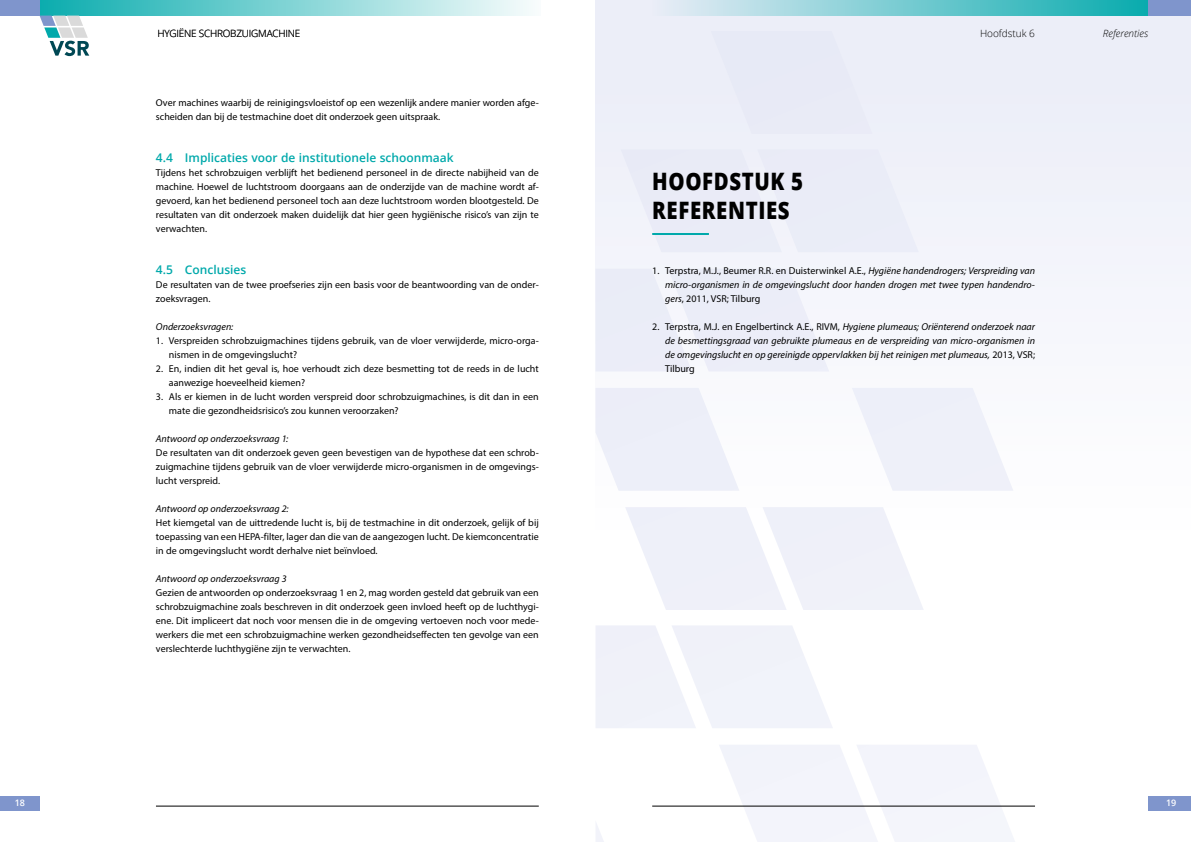
<style>
.page{position:relative;width:1191px;height:842px;background:#fff}
.page>*{position:absolute;margin:0;border:0;box-sizing:border-box;transform-origin:0 0}
.t1{font:800 24px/28.8px "Open Sans";letter-spacing:.03em;color:#000;scale:.85 1}
.t2{font:600 12px "Open Sans";color:#00a9ab}
.t3{font:10px/14px "Myriad Pro";color:#000}
.t4{font:italic 10px/14px "Myriad Pro";color:#000;text-align:justify}
.t5{font:300 10px "Open Sans";letter-spacing:-.02em;color:#000}
.t6{font:italic 300 10px "Open Sans";color:#000}
.t7{font:300 10px "Open Sans";color:#000}
.t8{font:600 9px "Open Sans";color:#fff}
.s1{font-style:normal}
</style>
<div class="page">
<div style="left:595px;top:0;width:596px;height:540px;background:linear-gradient(to right,#eef0f9,#f5f6fb)"></div>
<svg style="left:719px;top:745px;width:296px;height:97px"></svg>
<svg style="left:596px;top:823px;width:8px;height:19px"></svg>
<svg style="left:596px;top:626px;width:236px;height:102px"></svg>
<svg style="left:625px;top:508px;width:298px;height:102px"></svg>
<div style="left:621px;top:150px;width:68px;height:23px;background:#e8eaf6"></div>
<div style="left:711px;top:31px;width:142px;height:96px;background:#e8eaf6"></div>
<div style="left:652px;top:0;width:515px;height:16px;background:linear-gradient(to right,#eaedf7,#00a9ab)"></div>
<div style="left:1148px;top:0;width:43px;height:16px;background:#7f95cc"></div>
<hr style="left:652px;top:806px;width:383px;height:1px;background:#000">
<div style="left:1148px;top:796px;width:43px;height:14px;background:#7f95cc"></div>
<div style="left:25px;top:0;width:515px;height:16px;background:linear-gradient(to right,#04aaac,#f8fcfc)"></div>
<div style="left:0;top:0;width:40px;height:16px;background:#7f95cc"></div>
<hr style="left:156px;top:806px;width:383px;height:1px;background:#000">
<svg style="left:40px;top:16px;width:49px;height:40px"></svg>
<div style="left:0;top:796px;width:40px;height:14px;background:#7f95cc"></div>
<hr style="left:652px;top:233px;width:57px;height:2px;background:#00a9ab">
<p class="t8" style="left:15px;top:796px;width:12px">18</p>
<p class="t5" style="left:157px;top:26px;width:144px">HYGIËNE SCHROBZUIGMACHINE</p>
<p class="t7" style="left:980px;top:26px;width:56px">Hoofdstuk 6</p>
<p class="t6" style="left:1102px;top:26px;width:47px">Referenties</p>
<p class="t3" style="left:156px;top:95px;width:384px">Over machines waarbij de reinigingsvloeistof op een wezenlijk andere manier worden afge&shy;scheiden dan bij de testmachine doet dit onderzoek geen uitspraak.</p>
<p class="t2" style="left:156px;top:149px;width:299px">4.4 Implicaties voor de institutionele schoonmaak</p>
<p class="t3" style="left:156px;top:165px;width:384px;text-align:justify">Tijdens het schrobzuigen verblijft het bedienend personeel in de directe nabijheid van de machine. Hoewel de luchtstroom doorgaans aan de onderzijde van de machine wordt af&shy;gevoerd, kan het bedienend personeel toch aan deze luchtstroom worden blootgesteld. De resultaten van dit onderzoek maken duidelijk dat hier geen hygiënische risico’s van zijn te verwachten.</p>
<p class="t2" style="left:156px;top:261px;width:92px">4.5 Conclusies</p>
<p class="t3" style="left:156px;top:277px;width:384px">De resultaten van de twee proefseries zijn een basis voor de beantwoording van de onder&shy;zoeksvragen.</p>
<p class="t4" style="left:156px;top:319px;width:79px">Onderzoeksvragen:</p>
<p class="t3" style="left:169px;top:333px;width:371px;text-indent:-13px">1. Verspreiden schrobzuigmachines tijdens gebruik, van de vloer verwijderde, micro-orga&shy;nismen in de omgevingslucht?</p>
<p class="t3" style="left:169px;top:361px;width:371px;text-indent:-13px">2. En, indien dit het geval is, hoe verhoudt zich deze besmetting tot de reeds in de lucht aanwezige hoeveelheid kiemen?</p>
<p class="t3" style="left:169px;top:389px;width:371px;text-indent:-13px">3. Als er kiemen in de lucht worden verspreid door schrobzuigmachines, is dit dan in een mate die gezondheidsrisico’s zou kunnen veroorzaken?</p>
<p class="t4" style="left:156px;top:431px;width:134px">Antwoord op onderzoeksvraag 1:</p>
<p class="t3" style="left:156px;top:445px;width:384px;text-align:justify">De resultaten van dit onderzoek geven geen bevestigen van de hypothese dat een schrob&shy;zuigmachine tijdens gebruik van de vloer verwijderde micro-organismen in de omgevings&shy;lucht verspreid.</p>
<p class="t4" style="left:156px;top:501px;width:134px">Antwoord op onderzoeksvraag 2:</p>
<p class="t3" style="left:156px;top:515px;width:384px;text-align:justify">Het kiemgetal van de uittredende lucht is, bij de testmachine in dit onderzoek, gelijk of bij toepassing van een HEPA-filter, lager dan die van de aangezogen lucht. De kiemconcentratie in de omgevingslucht wordt derhalve niet beïnvloed.</p>
<p class="t4" style="left:156px;top:571px;width:132px">Antwoord op onderzoeksvraag 3</p>
<p class="t3" style="left:156px;top:585px;width:384px;text-align:justify">Gezien de antwoorden op onderzoeksvraag 1 en 2, mag worden gesteld dat gebruik van een schrobzuigmachine zoals beschreven in dit onderzoek geen invloed heeft op de luchthygi&shy;ëne. Dit impliceert dat noch voor mensen die in de omgeving vertoeven noch voor mede&shy;werkers die met een schrobzuigmachine werken gezondheidseffecten ten gevolge van een verslechterde luchthygiëne zijn te verwachten.</p>
<h1 class="t1" style="left:652px;top:166px;width:179px">HOOFDSTUK 5<br>REFERENTIES</h1>
<p class="t4" style="left:665px;top:263px;width:371px;text-indent:-13px"><span class="s1">1. Terpstra, M.J., Beumer R.R. en Duisterwinkel A.E.,</span> Hygiëne handendrogers; Verspreiding van micro-organismen in de omgevingslucht door handen drogen met twee typen handendro&shy;gers<span class="s1">, 2011, VSR; Tilburg</span></p>
<p class="t4" style="left:665px;top:319px;width:371px;text-indent:-13px"><span class="s1">2. Terpstra, M.J. en Engelbertinck A.E., RIVM,</span> Hygiene plumeaus; Oriënterend onderzoek naar de besmettingsgraad van gebruikte plumeaus en de verspreiding van micro-organismen in de omgevingslucht en op gereinigde oppervlakken bij het reinigen met plumeaus, <span class="s1">2013, VSR; Tilburg</span></p>
<p class="t8" style="left:1166px;top:796px;width:12px">19</p>
</div>
